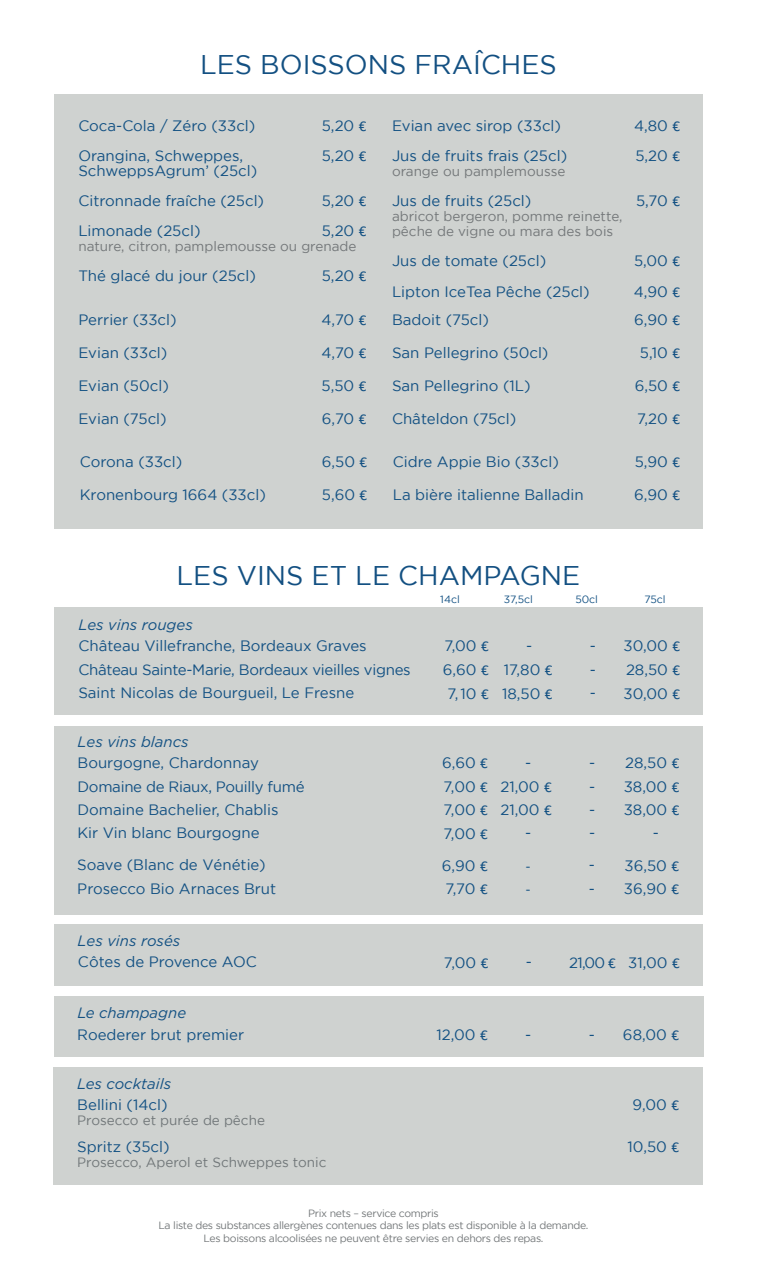
<style>
.page{position:relative;width:757px;height:1263px;background:#fff}
.page>*{position:absolute;margin:0;border:0;box-sizing:border-box;transform-origin:0 0}
.t1{font:27px "Gotham";color:#135082}
.t2{font:15px "Gotham";color:#135183}
.t3{font:15px "Gotham";letter-spacing:-.02em;color:#135183}
.t4{font:italic 15px "Gotham";color:#135183}
.t5{font:15px "Calibri";color:#135183}
.t6{font:13.5px "Gotham";color:#737779}
.t7{font:13.5px "Gotham";color:#717779}
.t8{font:10.5px "Gotham";letter-spacing:-.03em;color:#737779}
.t9{font:10.5px "Gotham";color:#135183}
.s1{font-family:"Calibri"}
</style>
<div class="page">
<div style="left:54px;top:95px;width:649px;height:434px;background:#cfd2d0"></div>
<div style="left:54px;top:607px;width:649px;height:108px;background:#cfd2d0"></div>
<div style="left:54px;top:924px;width:649px;height:62px;background:#cfd2d0"></div>
<div style="left:54px;top:996px;width:650px;height:61px;background:#cfd2d0"></div>
<div style="left:54px;top:1067px;width:649px;height:118px;background:#cfd2d0"></div>
<div style="left:54px;top:726px;width:649px;height:188px;background:#cfd2d0"></div>
<p class="t1" style="left:200px;top:49px;width:358px">LES BOISSONS FRAÎCHES</p>
<p class="t2" style="left:78px;top:117px;width:178px">Coca-Cola / Zéro (33cl)</p>
<p class="t2" style="left:322px;top:117px;width:46px">5,20 <span class="s1">€</span></p>
<p class="t2" style="left:78px;top:147px;width:166px">Orangina, Schweppes,</p>
<p class="t2" style="left:322px;top:147px;width:46px">5,20 <span class="s1">€</span></p>
<p class="t2" style="left:78px;top:162px;width:180px">SchweppsAgrum’ (25cl)</p>
<p class="t2" style="left:78px;top:192px;width:187px">Citronnade fraîche (25cl)</p>
<p class="t2" style="left:322px;top:192px;width:46px">5,20 <span class="s1">€</span></p>
<p class="t2" style="left:78px;top:222px;width:124px">Limonade (25cl)</p>
<p class="t2" style="left:322px;top:222px;width:46px">5,20 <span class="s1">€</span></p>
<p class="t6" style="left:78px;top:238px;width:280px">nature, citron, pamplemousse ou grenade</p>
<p class="t2" style="left:78px;top:267px;width:179px">Thé glacé du jour (25cl)</p>
<p class="t2" style="left:322px;top:267px;width:46px">5,20 <span class="s1">€</span></p>
<p class="t2" style="left:78px;top:311px;width:100px">Perrier (33cl)</p>
<p class="t2" style="left:322px;top:311px;width:46px">4,70 <span class="s1">€</span></p>
<p class="t2" style="left:78px;top:344px;width:90px">Evian (33cl)</p>
<p class="t2" style="left:322px;top:344px;width:46px">4,70 <span class="s1">€</span></p>
<p class="t2" style="left:78px;top:377px;width:92px">Evian (50cl)</p>
<p class="t2" style="left:322px;top:377px;width:46px">5,50 <span class="s1">€</span></p>
<p class="t2" style="left:78px;top:410px;width:90px">Evian (75cl)</p>
<p class="t2" style="left:322px;top:410px;width:46px">6,70 <span class="s1">€</span></p>
<p class="t2" style="left:80px;top:453px;width:104px">Corona (33cl)</p>
<p class="t2" style="left:322px;top:453px;width:47px">6,50 <span class="s1">€</span></p>
<p class="t2" style="left:80px;top:486px;width:187px">Kronenbourg 1664 (33cl)</p>
<p class="t2" style="left:322px;top:486px;width:47px">5,60 <span class="s1">€</span></p>
<p class="t2" style="left:392px;top:117px;width:170px">Evian avec sirop (33cl)</p>
<p class="t2" style="left:634px;top:117px;width:48px">4,80 <span class="s1">€</span></p>
<p class="t2" style="left:392px;top:147px;width:177px">Jus de fruits frais (25cl)</p>
<p class="t2" style="left:635px;top:147px;width:46px">5,20 <span class="s1">€</span></p>
<p class="t6" style="left:392px;top:163px;width:175px">orange ou pamplemousse</p>
<p class="t2" style="left:392px;top:192px;width:141px">Jus de fruits (25cl)</p>
<p class="t2" style="left:636px;top:192px;width:46px">5,70 <span class="s1">€</span></p>
<p class="t6" style="left:392px;top:208px;width:232px">abricot bergeron, pomme reinette,</p>
<p class="t6" style="left:392px;top:223px;width:223px">pêche de vigne ou mara des bois</p>
<p class="t2" style="left:392px;top:252px;width:156px">Jus de tomate (25cl)</p>
<p class="t2" style="left:634px;top:252px;width:48px">5,00 <span class="s1">€</span></p>
<p class="t2" style="left:392px;top:284px;width:199px">Lipton IceTea Pêche (25cl)</p>
<p class="t2" style="left:634px;top:284px;width:48px">4,90 <span class="s1">€</span></p>
<p class="t2" style="left:392px;top:311px;width:98px">Badoit (75cl)</p>
<p class="t2" style="left:634px;top:311px;width:47px">6,90 <span class="s1">€</span></p>
<p class="t2" style="left:392px;top:344px;width:158px">San Pellegrino (50cl)</p>
<p class="t2" style="left:640px;top:344px;width:42px">5,10 <span class="s1">€</span></p>
<p class="t2" style="left:392px;top:377px;width:140px">San Pellegrino (1L)</p>
<p class="t2" style="left:635px;top:377px;width:47px">6,50 <span class="s1">€</span></p>
<p class="t2" style="left:392px;top:410px;width:126px">Châteldon (75cl)</p>
<p class="t2" style="left:637px;top:410px;width:44px">7,20 <span class="s1">€</span></p>
<p class="t2" style="left:393px;top:453px;width:168px">Cidre Appie Bio (33cl)</p>
<p class="t2" style="left:635px;top:453px;width:47px">5,90 <span class="s1">€</span></p>
<p class="t2" style="left:393px;top:486px;width:192px">La bière italienne Balladin</p>
<p class="t2" style="left:634px;top:486px;width:47px">6,90 <span class="s1">€</span></p>
<p class="t1" style="left:177px;top:561px;width:405px">LES VINS ET LE CHAMPAGNE</p>
<p class="t9" style="left:440px;top:593px;width:21px">14cl</p>
<p class="t9" style="left:504px;top:593px;width:31px">37,5cl</p>
<p class="t9" style="left:575px;top:593px;width:24px">50cl</p>
<p class="t9" style="left:644px;top:593px;width:23px">75cl</p>
<p class="t2" style="left:78px;top:637px;width:290px">Château Villefranche, Bordeaux Graves</p>
<p class="t2" style="left:444px;top:637px;width:46px">7,00 <span class="s1">€</span></p>
<p class="t2" style="left:526px;top:637px;width:8px">-</p>
<p class="t2" style="left:590px;top:637px;width:8px">-</p>
<p class="t2" style="left:623px;top:637px;width:58px">30,00 <span class="s1">€</span></p>
<p class="t3" style="left:78px;top:661px;width:334px">Château Sainte-Marie, Bordeaux vieilles vignes</p>
<p class="t2" style="left:443px;top:662px;width:47px">6,60 <span class="s1">€</span></p>
<p class="t2" style="left:504px;top:662px;width:50px">17,80 <span class="s1">€</span></p>
<p class="t2" style="left:590px;top:661px;width:8px">-</p>
<p class="t2" style="left:626px;top:662px;width:56px">28,50 <span class="s1">€</span></p>
<p class="t2" style="left:78px;top:685px;width:278px">Saint Nicolas de Bourgueil, Le Fresne</p>
<p class="t2" style="left:447px;top:685px;width:43px">7, 10 <span class="s1">€</span></p>
<p class="t2" style="left:502px;top:685px;width:52px">18,50 <span class="s1">€</span></p>
<p class="t2" style="left:590px;top:685px;width:8px">-</p>
<p class="t2" style="left:623px;top:685px;width:58px">30,00 <span class="s1">€</span></p>
<p class="t4" style="left:78px;top:616px;width:116px">Les vins rouges</p>
<p class="t4" style="left:78px;top:734px;width:113px">Les vins blancs</p>
<p class="t2" style="left:78px;top:754px;width:183px">Bourgogne, Chardonnay</p>
<p class="t2" style="left:442px;top:754px;width:47px">6,60 <span class="s1">€</span></p>
<p class="t2" style="left:525px;top:754px;width:8px">-</p>
<p class="t2" style="left:589px;top:754px;width:8px">-</p>
<p class="t2" style="left:625px;top:754px;width:56px">28,50 <span class="s1">€</span></p>
<p class="t3" style="left:78px;top:778px;width:229px">Domaine de Riaux, Pouilly fumé</p>
<p class="t2" style="left:443px;top:778px;width:46px">7,00 <span class="s1">€</span></p>
<p class="t2" style="left:500px;top:778px;width:53px">21,00 <span class="s1">€</span></p>
<p class="t2" style="left:589px;top:778px;width:8px">-</p>
<p class="t2" style="left:624px;top:778px;width:57px">38,00 <span class="s1">€</span></p>
<p class="t2" style="left:78px;top:801px;width:203px">Domaine Bachelier, Chablis</p>
<p class="t2" style="left:443px;top:802px;width:46px">7,00 <span class="s1">€</span></p>
<p class="t2" style="left:500px;top:802px;width:53px">21,00 <span class="s1">€</span></p>
<p class="t2" style="left:589px;top:801px;width:8px">-</p>
<p class="t2" style="left:624px;top:802px;width:57px">38,00 <span class="s1">€</span></p>
<p class="t2" style="left:78px;top:825px;width:184px">Kir Vin blanc Bourgogne</p>
<p class="t2" style="left:443px;top:825px;width:46px">7,00 <span class="s1">€</span></p>
<p class="t2" style="left:525px;top:825px;width:8px">-</p>
<p class="t2" style="left:589px;top:825px;width:8px">-</p>
<p class="t2" style="left:653px;top:825px;width:8px">-</p>
<p class="t2" style="left:77px;top:857px;width:190px">Soave (Blanc de Vénétie)</p>
<p class="t2" style="left:442px;top:857px;width:47px">6,90 <span class="s1">€</span></p>
<p class="t5" style="left:526px;top:855px;width:6px">-</p>
<p class="t2" style="left:77px;top:880px;width:200px">Prosecco Bio Arnaces Brut</p>
<p class="t2" style="left:445px;top:880px;width:44px">7,70 <span class="s1">€</span></p>
<p class="t5" style="left:526px;top:878px;width:6px">-</p>
<p class="t2" style="left:589px;top:857px;width:8px">-</p>
<p class="t2" style="left:624px;top:857px;width:56px">36,50 <span class="s1">€</span></p>
<p class="t2" style="left:589px;top:880px;width:8px">-</p>
<p class="t2" style="left:624px;top:880px;width:57px">36,90 <span class="s1">€</span></p>
<p class="t4" style="left:78px;top:933px;width:104px">Les vins rosés</p>
<p class="t2" style="left:78px;top:954px;width:181px">Côtes de Provence AOC</p>
<p class="t2" style="left:444px;top:954px;width:46px">7,00 <span class="s1">€</span></p>
<p class="t2" style="left:526px;top:954px;width:8px">-</p>
<p class="t2" style="left:569px;top:954px;width:48px">21,00 <span class="s1">€</span></p>
<p class="t2" style="left:628px;top:954px;width:53px">31,00 <span class="s1">€</span></p>
<p class="t4" style="left:78px;top:1004px;width:110px">Le champagne</p>
<p class="t2" style="left:77px;top:1026px;width:168px">Roederer brut premier</p>
<p class="t2" style="left:436px;top:1026px;width:53px">12,00 <span class="s1">€</span></p>
<p class="t2" style="left:525px;top:1026px;width:8px">-</p>
<p class="t2" style="left:589px;top:1026px;width:8px">-</p>
<p class="t2" style="left:623px;top:1026px;width:58px">68,00 <span class="s1">€</span></p>
<p class="t4" style="left:77px;top:1075px;width:95px">Les cocktails</p>
<p class="t2" style="left:77px;top:1096px;width:92px">Bellini (14cl)</p>
<p class="t2" style="left:632px;top:1096px;width:48px">9,00 <span class="s1">€</span></p>
<p class="t7" style="left:77px;top:1112px;width:189px">Prosecco et purée de pêche</p>
<p class="t2" style="left:77px;top:1138px;width:94px">Spritz (35cl)</p>
<p class="t2" style="left:627px;top:1138px;width:53px">10,50 <span class="s1">€</span></p>
<p class="t7" style="left:77px;top:1154px;width:251px">Prosecco, Aperol et Schweppes tonic</p>
<p class="t8" style="left:308px;top:1207px;width:132px">Prix nets – service compris</p>
<p class="t8" style="left:158px;top:1220px;width:432px">La liste des substances allergènes contenues dans les plats est disponible à la demande.</p>
<p class="t8" style="left:203px;top:1232px;width:341px">Les boissons alcoolisées ne peuvent être servies en dehors des repas.</p>
</div>
